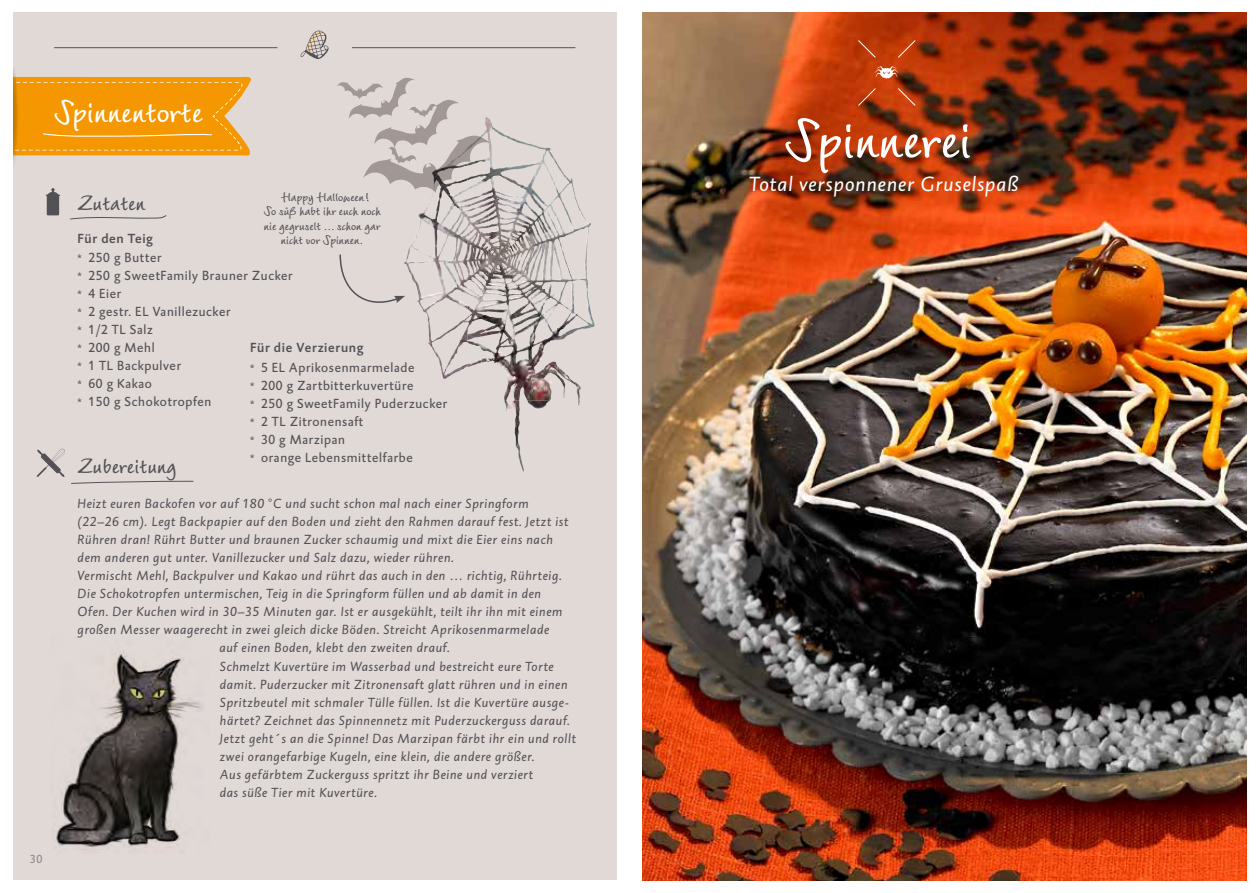
<style>
.page{position:relative;width:1259px;height:893px;background:#fff}
.page>*{position:absolute;margin:0;border:0;box-sizing:border-box;transform-origin:0 0}
.t1{font:700 52.5px "NZ Wiesbaden";color:#fff}
.t2{font:700 30px "NZ Wiesbaden";color:#fff}
.t3{font:italic 21px "DTL Caspari TOT";letter-spacing:.05em;color:#fff}
.t4{font:700 21px "NZ Wiesbaden";color:#525256}
.t5{font:italic 13.5px/18px "DTL Caspari TOT";letter-spacing:.05em;color:#525256}
.t6{font:13.5px/18px "DTL Caspari TOT";letter-spacing:.05em;color:#525256}
.t7{font:500 13.5px/19.5px "DTL Caspari TOT";letter-spacing:.05em;color:#525256}
.t8{font:700 12px/14.4px "NZ Wiesbaden";color:#525256;text-align:center}
.t9{font:12px "DTL Caspari TOT";color:#8e8c8f}
.s1{font-weight:400;font-size:10.5px}
.s2{font-weight:400}
.s3{font-size:10.5px}
.s4{font-weight:500}
</style>
<div class="page">
<div style="left:13px;top:13px;width:604px;height:867px;background:#e1d9d6"></div>
<img style="left:642px;top:13px;width:604px;height:867px">
<hr style="left:54px;top:47px;width:223px;height:1px;background:#525256">
<hr style="left:352px;top:47px;width:223px;height:1px;background:#525256">
<div style="left:47px;top:195px;width:12px;height:20px;background:#525256"></div>
<svg style="left:46px;top:188px;width:14px;height:8px"></svg>
<svg style="left:18px;top:76px;width:233px;height:80px"></svg>
<svg style="left:70px;top:215px;width:97px;height:5px"></svg>
<svg style="left:37px;top:449px;width:28px;height:28px"></svg>
<svg style="left:37px;top:467px;width:10px;height:10px"></svg>
<svg style="left:71px;top:480px;width:123px;height:4px"></svg>
<img style="left:13px;top:69px;width:5px;height:93px">
<svg style="left:857px;top:39px;width:19px;height:20px"></svg>
<svg style="left:897px;top:39px;width:19px;height:20px"></svg>
<svg style="left:897px;top:87px;width:19px;height:20px"></svg>
<svg style="left:857px;top:87px;width:19px;height:20px"></svg>
<svg style="left:300px;top:30px;width:29px;height:29px"></svg>
<img style="left:555px;top:306px;width:37px;height:24px">
<img style="left:531px;top:146px;width:30px;height:55px">
<img style="left:554px;top:211px;width:34px;height:24px">
<img style="left:418px;top:211px;width:35px;height:22px">
<img style="left:453px;top:201px;width:101px;height:200px">
<img style="left:504px;top:401px;width:75px;height:11px">
<svg style="left:339px;top:254px;width:66px;height:49px"></svg>
<svg style="left:337px;top:78px;width:153px;height:115px"></svg>
<img style="left:56px;top:651px;width:146px;height:199px">
<svg style="left:874px;top:66px;width:24px;height:13px"></svg>
<h2 class="t2" style="left:54px;top:94px;width:150px">Spinnentorte</h2>
<p class="t9" style="left:30px;top:852px;width:14px">30</p>
<p class="t8" style="left:264px;top:189px;width:119px">Happy Halloween!<br>So süß habt ihr euch noch nie gegruselt ... schon gar nicht vor Spinnen.</p>
<h3 class="t4" style="left:78px;top:191px;width:69px">Zutaten</h3>
<p class="t7" style="left:78px;top:228px;width:85px">Für den Teig<br><span class="s1">*</span> <span class="s2">250 g Butter</span></p>
<p class="t6" style="left:78px;top:266px;width:216px"><span class="s3">*</span> 250 g SweetFamily Brauner Zucker <span class="s3">*</span> 4 Eier<br><span class="s3">*</span> 2 gestr. EL Vanillezucker<br><span class="s3">*</span> 1/2 TL Salz<br><span class="s3">*</span> 200 g Mehl<br><span class="s3">*</span> 1 TL Backpulver<br><span class="s3">*</span> 60 g Kakao<br><span class="s3">*</span> 150 g Schokotropfen</p>
<p class="t6" style="left:250px;top:338px;width:166px;line-height:19.5px"><span class="s4">Für die Verzierung<br></span><span class="s3">*</span> 5 EL Aprikosenmarmelade</p>
<p class="t6" style="left:250px;top:376px;width:198px"><span class="s3">*</span> 200 g Zartbitterkuvertüre<br><span class="s3">*</span> 250 g SweetFamily Puderzucker <span class="s3">*</span> 2 TL Zitronensaft<br><span class="s3">*</span> 30 g Marzipan<br><span class="s3">*</span> orange Lebensmittelfarbe</p>
<h3 class="t4" style="left:78px;top:454px;width:101px">Zubereitung</h3>
<p class="t5" style="left:78px;top:494px;width:452px">Heizt euren Backofen vor auf 180 °C und sucht schon mal nach einer Springform</p>
<p class="t5" style="left:78px;top:512px;width:492px">(22–26 cm). Legt Backpapier auf den Boden und zieht den Rahmen darauf fest. Jetzt ist</p>
<p class="t5" style="left:78px;top:530px;width:477px">Rühren dran! Rührt Butter und braunen Zucker schaumig und mixt die Eier eins nach</p>
<p class="t5" style="left:78px;top:548px;width:378px">dem anderen gut unter. Vanillezucker und Salz dazu, wieder rühren.</p>
<p class="t5" style="left:78px;top:566px;width:485px">Vermischt Mehl, Backpulver und Kakao und rührt das auch in den … richtig, Rührteig.</p>
<p class="t5" style="left:78px;top:584px;width:465px">Die Schokotropfen untermischen, Teig in die Springform füllen und ab damit in den</p>
<p class="t5" style="left:78px;top:602px;width:486px">Ofen. Der Kuchen wird in 30–35 Minuten gar. Ist er ausgekühlt, teilt ihr ihn mit einem</p>
<p class="t5" style="left:78px;top:620px;width:473px">großen Messer waagerecht in zwei gleich dicke Böden. Streicht Aprikosenmarmelade</p>
<p class="t5" style="left:219px;top:638px;width:232px">auf einen Boden, klebt den zweiten drauf.</p>
<p class="t5" style="left:220px;top:658px;width:357px">Schmelzt Kuvertüre im Wasserbad und bestreicht eure Torte damit. Puderzucker mit Zitronensaft glatt rühren und in einen Spritzbeutel mit schmaler Tülle füllen. Ist die Kuvertüre ausge&shy;härtet? Zeichnet das Spinnennetz mit Puderzuckerguss darauf.<br>Jetzt geht´s an die Spinne! Das Marzipan färbt ihr ein und rollt zwei orangefarbige Kugeln, eine klein, die andere größer.<br>Aus gefärbtem Zuckerguss spritzt ihr Beine und verziert<br>das süße Tier mit Kuvertüre.</p>
<h1 class="t1" style="left:784px;top:108px;width:189px">Spinnerei</h1>
<h3 class="t3" style="left:749px;top:171px;width:270px">Total versponnener Gruselspaß</h3>
</div>
